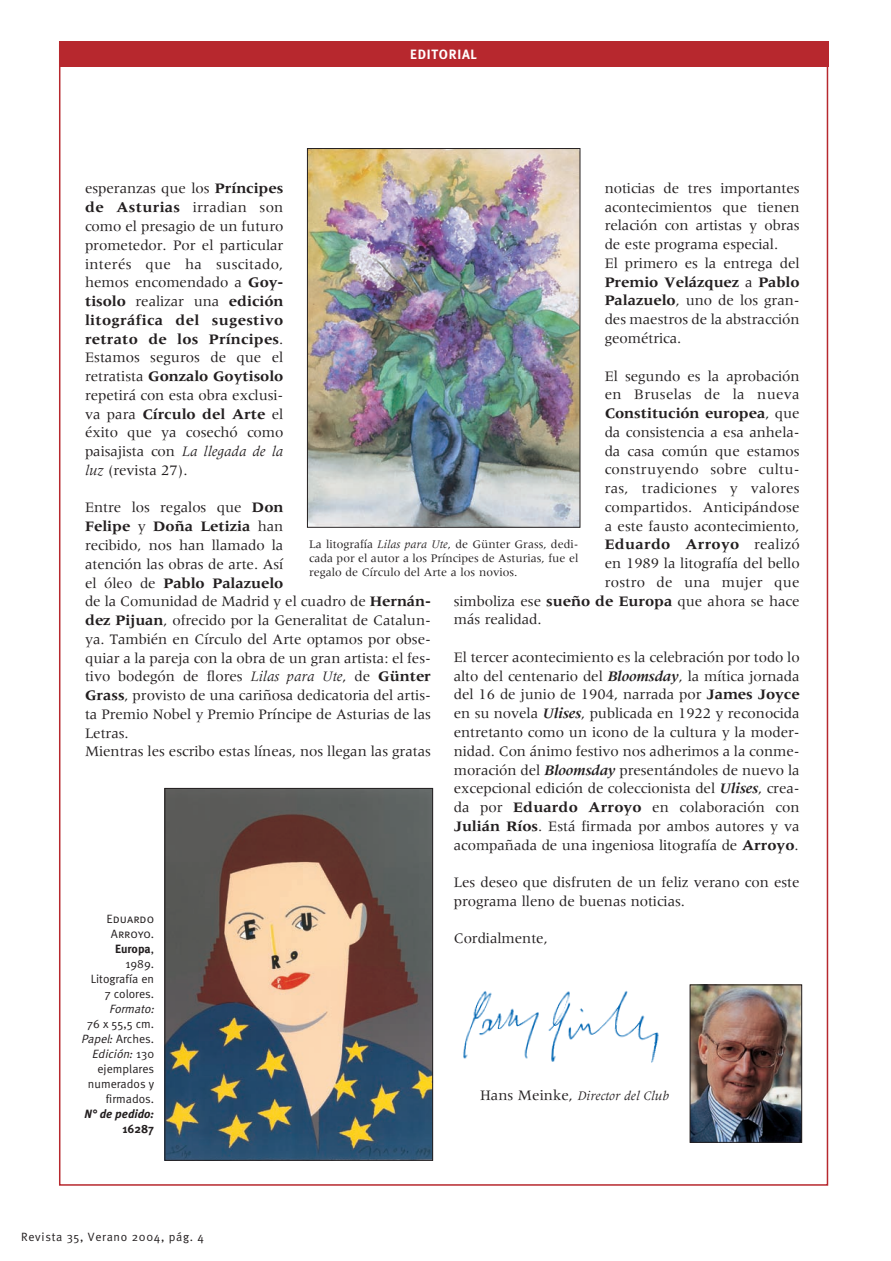
<style>
.page{position:relative;width:891px;height:1261px;background:#fff}
.page>*{position:absolute;margin:0;border:0;box-sizing:border-box;transform-origin:0 0}
.t1{font:15px/18.8px "Meridien";letter-spacing:-.005em;color:#231f20}
.t2{font:15px "Meridien";letter-spacing:.015em;color:#231f20}
.t3{font:700 15px "Meridien";letter-spacing:-.005em;color:#231f20}
.t4{font:700 15px "Meridien";letter-spacing:.015em;color:#231f20}
.t5{font:italic 13.5px "Meridien";color:#231f20}
.t6{font:700 13.5px "Meta";letter-spacing:.055em;color:#fff}
.t7{font:12px/14.2px "Meridien";color:#231f20;text-align:justify}
.t8{font:12px/15px "Meta Normal";color:#231f20;text-align:right}
.t9{font:12px "Meta Normal";letter-spacing:.055em;color:#231f20}
.t10{font:12px/15px "Meta Normal Caps";color:#231f20;text-align:center}
.t11{font:700 12px "Meta";color:#231f20}
.t12{font:italic 700 12px "Meta";color:#231f20}
.t13{font:italic 12px "Meta Normal";color:#231f20}
.s1{font-weight:700}
.s2{font-weight:400}
.s3{font-weight:700;font-style:italic}
.s4{font-style:italic}
.s5{font-family:"Meta Normal";font-weight:400}
.s6{font-style:normal;font-size:15px}
</style>
<div class="page">
<img style="left:691px;top:986px;width:108px;height:154px">
<div style="left:689px;top:984px;width:112px;height:158px;border:1px solid #231f20"></div>
<div style="left:59px;top:41px;width:769px;height:25px;background:#b7282e"></div>
<img style="left:167px;top:790px;width:264px;height:368px">
<div style="left:165px;top:788px;width:268px;height:372px;border:1px solid #231f20"></div>
<img style="left:309px;top:150px;width:269px;height:375px">
<div style="left:307px;top:148px;width:273px;height:379px;border:1px solid #231f20"></div>
<img style="left:463px;top:991px;width:196px;height:72px">
<p class="t6" style="left:410px;top:49px;width:68px">EDITORIAL</p>
<p class="t1" style="left:604px;top:180px;width:196px">noticias de tres importantes acontecimientos que tienen relación con artistas y obras de este programa especial.<br>El primero es la entrega del<br><span class="s1">Premio Velázquez</span> a <span class="s1">Pablo<br>Palazuelo</span>, uno de los gran&shy;des maestros de la abstracción geométrica.</p>
<p class="t1" style="left:604px;top:367px;width:196px">El segundo es la aprobación</p>
<p class="t2" style="left:604px;top:388px;width:196px">en Bruselas de la nueva</p>
<p class="t3" style="left:604px;top:407px;width:196px">Constitución europea<span class="s2">, que</span></p>
<p class="t1" style="left:604px;top:423px;width:196px">da consistencia a esa anhela-</p>
<p class="t1" style="left:604px;top:442px;width:196px">da casa común que estamos</p>
<p class="t2" style="left:604px;top:463px;width:196px">construyendo sobre cultu-</p>
<p class="t2" style="left:604px;top:482px;width:196px">ras, tradiciones y valores</p>
<p class="t1" style="left:604px;top:498px;width:196px">compartidos. Anticipándose</p>
<p class="t1" style="left:604px;top:517px;width:196px">a este fausto acontecimiento,</p>
<p class="t4" style="left:604px;top:538px;width:196px">Eduardo Arroyo <span class="s2">realizó</span></p>
<p class="t1" style="left:604px;top:555px;width:196px">en 1989 la litografía del bello</p>
<p class="t2" style="left:604px;top:576px;width:196px">rostro de una mujer que</p>
<p class="t1" style="left:453px;top:592px;width:347px">simboliza ese <span class="s1">sueño de Europa</span> que ahora se hace</p>
<p class="t1" style="left:453px;top:611px;width:89px">más realidad.</p>
<p class="t1" style="left:453px;top:648px;width:347px;text-align:justify">El tercer acontecimiento es la celebración por todo lo alto del centenario del <span class="s3">Bloomsday</span>, la mítica jornada del 16 de junio de 1904, narrada por <span class="s1">James Joyce </span>en su novela <span class="s3">Ulises</span>, publicada en 1922 y reconocida entretanto como un icono de la cultura y la moder&shy;nidad. Con ánimo festivo nos adherimos a la conme&shy;moración del <span class="s3">Bloomsday</span> presentándoles de nuevo la excepcional edición de coleccionista del <span class="s3">Ulises</span>, crea&shy;da por <span class="s1">Eduardo Arroyo</span> en colaboración con <span class="s1">Julián Ríos</span>. Está firmada por ambos autores y va acompañada de una ingeniosa litografía de <span class="s1">Arroyo</span>.</p>
<p class="t1" style="left:453px;top:873px;width:347px">Les deseo que disfruten de un feliz verano con este programa lleno de buenas noticias.</p>
<p class="t1" style="left:453px;top:930px;width:95px">Cordialmente,</p>
<p class="t1" style="left:85px;top:180px;width:200px;text-align:justify">esperanzas que los <span class="s1">Príncipes de Asturias</span> irradian son como el presagio de un futuro prometedor. Por el particular interés que ha suscitado, hemos encomendado a <span class="s1">Goy&shy;tisolo</span> realizar una <span class="s1">edición litográfica del sugestivo retrato de los Príncipes</span>.<br>Estamos seguros de que el retratista <span class="s1">Gonzalo Goytisolo </span>repetirá con esta obra exclusi&shy;va para <span class="s1">Círculo del Arte</span> el éxito que ya cosechó como paisajista con <span class="s4">La llegada de la luz</span> (revista 27).</p>
<p class="t1" style="left:85px;top:499px;width:347px">Entre los regalos que <span class="s1">Don<br>Felipe</span> y <span class="s1">Doña Letizia</span> han<br>recibido, nos han llamado la<br>atención las obras de arte. Así<br>el óleo de <span class="s1">Pablo Palazuelo<br></span>de la Comunidad de Madrid y el cuadro de <span class="s1">Hernán&shy;dez Pijuan</span>, ofrecido por la Generalitat de Catalun&shy;ya. También en Círculo del Arte optamos por obse&shy;quiar a la pareja con la obra de un gran artista: el fes&shy;tivo bodegón de flores <span class="s4">Lilas para Ute</span>, de <span class="s1">Günter Grass</span>, provisto de una cariñosa dedicatoria del artis&shy;ta Premio Nobel y Premio Príncipe de Asturias de las Letras.<br>Mientras les escribo estas líneas, nos llegan las gratas</p>
<p class="t7" style="left:309px;top:537px;width:270px">La litografía <span class="s4">Lilas para Ute</span>, de Günter Grass, dedi&shy;cada por el autor a los Príncipes de Asturias, fue el regalo de Círculo del Arte a los novios.</p>
<p class="t10" style="left:106px;top:910px;width:49px">Eduardo<br>Arroyo.</p>
<p class="t11" style="left:115px;top:943px;width:41px">Europa<span class="s5">,</span></p>
<p class="t8" style="left:91px;top:956px;width:65px">1989.<br>Litografía en<br>7 colores.</p>
<p class="t13" style="left:109px;top:1003px;width:49px">Formato:</p>
<p class="t8" style="left:81px;top:1016px;width:75px">76 x 55,5 cm.<br><span class="s4">Papel</span><span class="s4">:</span> Arches.<br><span class="s4">Edición</span><span class="s4">:</span> 1 3 0 ejemplares numerados y firmados.</p>
<p class="t12" style="left:85px;top:1108px;width:71px">N° de pedido:</p>
<p class="t11" style="left:122px;top:1123px;width:33px">16287</p>
<p class="t5" style="left:480px;top:1089px;width:190px"><span class="s6">Hans Meinke,</span> Director del Club</p>
<p class="t9" style="left:21px;top:1231px;width:184px">Revista 35, Verano 2004, pág. 4</p>
</div>
